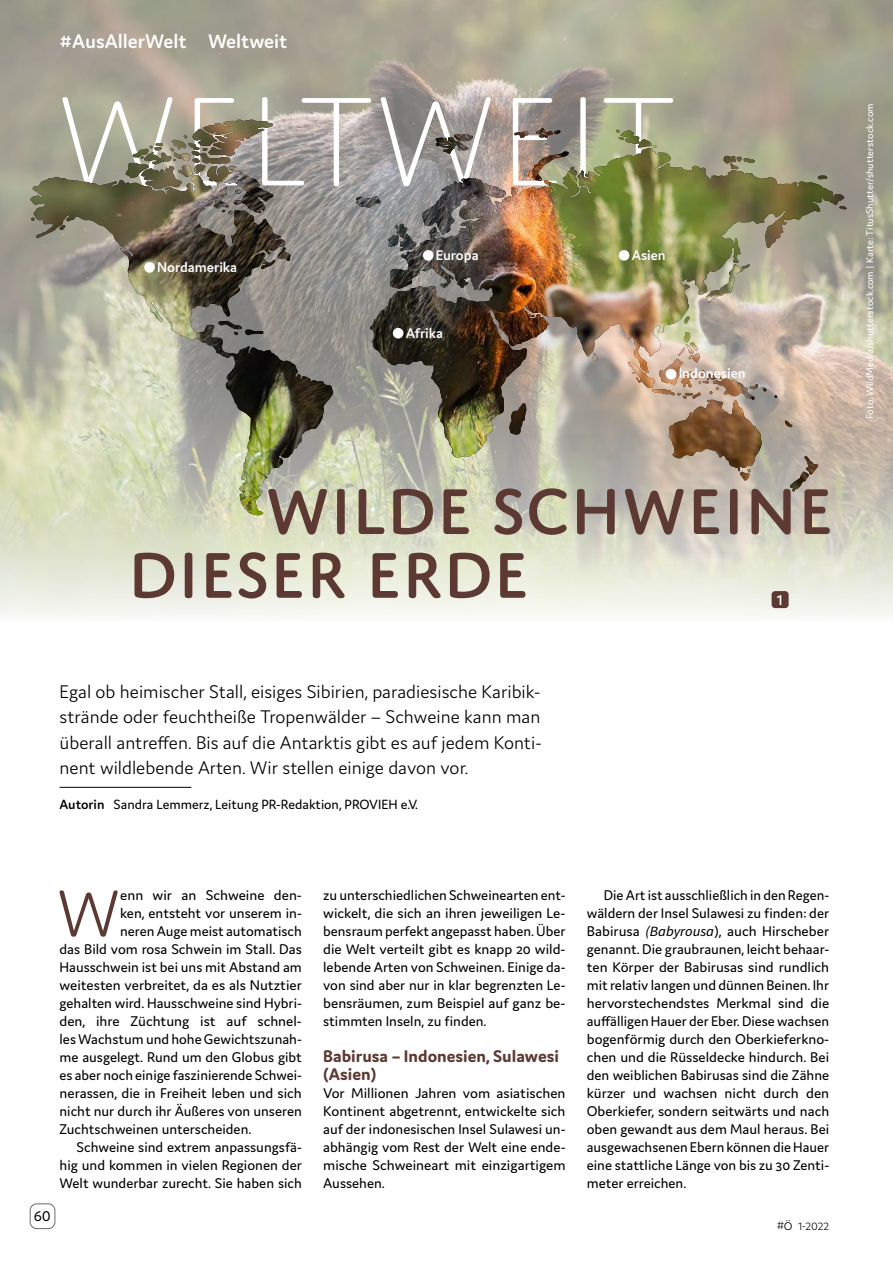
<style>
.page{position:relative;width:893px;height:1263px;background:#fff}
.page>*{position:absolute;margin:0;border:0;box-sizing:border-box;transform-origin:0 0}
.t1{font:200 135px "Domus Titling";letter-spacing:-.02em;color:#fff}
.t2{font:300 69.9px "Domus";color:#5d3933}
.t3{font:500 69px/63.8px "Domus Titling";color:#5d3933}
.t4{font:600 21px "Domus";color:#fff}
.t5{font:300 19.5px/25.5px "Domus";color:#000;text-align:justify}
.t6{font:700 18px/18px "Domus";color:#5d3933}
.t7{font:15px/18px "Domus";color:#000;text-align:justify}
.t8{font:600 15px "Domus";color:#fff}
.t9{font:14.25px "Domus";color:#000}
.t10{font:300 11.25px "Domus";color:#000}
.t11{font:10.5px "Domus";color:#fff}
.s1{font-size:19.5px}
.s2{font-weight:600}
.s3{font-family:"Source Sans Variable";font-style:italic;font-size:14.25px}
.s4{font-size:13.5px}
</style>
<div class="page">
<img style="left:0;top:0;width:893px;height:614px">
<img style="left:30px;top:119px;width:817px;height:396px">
<img style="left:203px;top:120px;width:61px;height:36px">
<div style="left:423px;top:250px;width:10px;height:11px;background:#fff;border-radius:50%"></div>
<div style="left:666px;top:369px;width:10px;height:10px;background:#fff;border-radius:50%"></div>
<div style="left:619px;top:250px;width:10px;height:11px;background:#fff;border-radius:50%"></div>
<div style="left:393px;top:328px;width:10px;height:10px;background:#fff;border-radius:50%"></div>
<div style="left:144px;top:262px;width:11px;height:11px;background:#fff;border-radius:50%"></div>
<div style="left:772px;top:591px;width:17px;height:17px;background:#5d3933;border-radius:4px"></div>
<hr style="left:60px;top:787px;width:131px;height:1px;background:#000">
<div style="left:30px;top:1203px;width:25px;height:26px;border:1px solid #6d696b;border-radius:7px"></div>
<h3 class="t4" style="left:60px;top:30px;width:229px"><span class="s1">#</span>AusAllerWelt Weltweit</h3>
<h1 class="t1" style="left:54px;top:68px;width:625px">WELTWEIT</h1>
<p class="t8" style="left:157px;top:259px;width:82px">Nordamerika</p>
<p class="t8" style="left:436px;top:247px;width:44px">Europa</p>
<p class="t8" style="left:406px;top:325px;width:39px">Afrika</p>
<p class="t8" style="left:632px;top:247px;width:36px">Asien</p>
<p class="t8" style="left:679px;top:365px;width:69px">Indonesien</p>
<h3 class="t3" style="left:128px;top:478px;width:708px;text-indent:137px">WILDE SCHWEINE<br>DIESER ERDE</h3>
<p class="t8" style="left:777px;top:591px;width:7px">1</p>
<p class="t5" style="left:60px;top:678px;width:484px">Egal ob heimischer Stall, eisiges Sibirien, paradiesische Karibik&shy;strände oder feuchtheiße Tropenwälder – Schweine kann man überall antreffen. Bis auf die Antarktis gibt es auf jedem Konti&shy;nent wildlebende Arten. Wir stellen einige davon vor.</p>
<p class="t9" style="left:60px;top:797px;width:360px"><span class="s2">Autorin</span> Sandra Lemmerz, Leitung PR-Redaktion, PROVIEH e.V.</p>
<p class="t7" style="left:34px;top:1207px;width:19px">60</p>
<h2 class="t2" style="left:57px;top:875px;width:65px">W</h2>
<p class="t7" style="left:120px;top:886px;width:183px">enn wir an Schweine den-</p>
<p class="t7" style="left:120px;top:904px;width:183px">ken, entsteht vor unserem in-</p>
<p class="t7" style="left:120px;top:922px;width:183px">neren Auge meist automatisch</p>
<p class="t7" style="left:60px;top:940px;width:244px">das Bild vom rosa Schwein im Stall. Das</p>
<p class="t7" style="left:60px;top:958px;width:244px">Hausschwein ist bei uns mit Abstand am</p>
<p class="t7" style="left:60px;top:976px;width:244px">weitesten verbreitet, da es als Nutztier</p>
<p class="t7" style="left:60px;top:994px;width:244px">gehalten wird. Hausschweine sind Hybri-</p>
<p class="t7" style="left:60px;top:1012px;width:244px">den, ihre Züchtung ist auf schnel-</p>
<p class="t7" style="left:60px;top:1030px;width:244px">les Wachstum und hohe Gewichtszunah-</p>
<p class="t7" style="left:60px;top:1048px;width:244px">me ausgelegt. Rund um den Globus gibt</p>
<p class="t7" style="left:60px;top:1066px;width:244px">es aber noch einige faszinierende Schwei-</p>
<p class="t7" style="left:60px;top:1084px;width:244px">nerassen, die in Freiheit leben und sich</p>
<p class="t7" style="left:60px;top:1102px;width:244px">nicht nur durch ihr Äußeres von unseren</p>
<p class="t7" style="left:60px;top:1120px;width:193px">Zuchtschweinen unterscheiden.</p>
<p class="t7" style="left:77px;top:1138px;width:227px">Schweine sind extrem anpassungsfä-</p>
<p class="t7" style="left:60px;top:1156px;width:244px">hig und kommen in vielen Regionen der</p>
<p class="t7" style="left:60px;top:1174px;width:244px">Welt wunderbar zurecht. Sie haben sich</p>
<p class="t7" style="left:323px;top:886px;width:244px">zu unterschiedlichen Schweinearten ent&shy;wickelt, die sich an ihren jeweiligen Le&shy;bensraum perfekt angepasst haben. Über die Welt verteilt gibt es knapp 20 wild&shy;lebende Arten von Schweinen. Einige da&shy;von sind aber nur in klar begrenzten Le&shy;bensräumen, zum Beispiel auf ganz be&shy;stimmten Inseln, zu finden.</p>
<p class="t6" style="left:323px;top:1047px;width:237px">Babirusa – Indonesien, Sulawesi (Asien)</p>
<p class="t7" style="left:323px;top:1084px;width:244px">Vor Millionen Jahren vom asiatischen Kontinent abgetrennt, entwickelte sich auf der indonesischen Insel Sulawesi un&shy;abhängig vom Rest der Welt eine ende&shy;mische Schweineart mit einzigartigem Aussehen.</p>
<p class="t7" style="left:587px;top:886px;width:244px;text-indent:17px">Die Art ist ausschließlich in den Regen&shy;wäldern der Insel Sulawesi zu finden: der Babirusa <span class="s3">(Babyrousa</span>), auch Hirscheber genannt. Die graubraunen, leicht behaar&shy;ten Körper der Babirusas sind rundlich mit relativ langen und dünnen Beinen. Ihr hervorstechendstes Merkmal sind die auffälligen Hauer der Eber. Diese wachsen bogenförmig durch den Oberkieferkno&shy;chen und die Rüsseldecke hindurch. Bei den weiblichen Babirusas sind die Zähne kürzer und wachsen nicht durch den Oberkiefer, sondern seitwärts und nach oben gewandt aus dem Maul heraus. Bei ausgewachsenen Ebern können die Hauer eine stattliche Länge von bis zu 30 Zenti&shy;meter erreichen.</p>
<p class="t10" style="left:777px;top:1220px;width:54px">#<span class="s4">Ö</span> 1-2022</p>
<p class="t11" style="left:864px;top:419px;width:317px;rotate:-90deg">Foto: WildMedia/shutterstock.com | Karte: TitusShutter/shutterstock.com</p>
</div>
